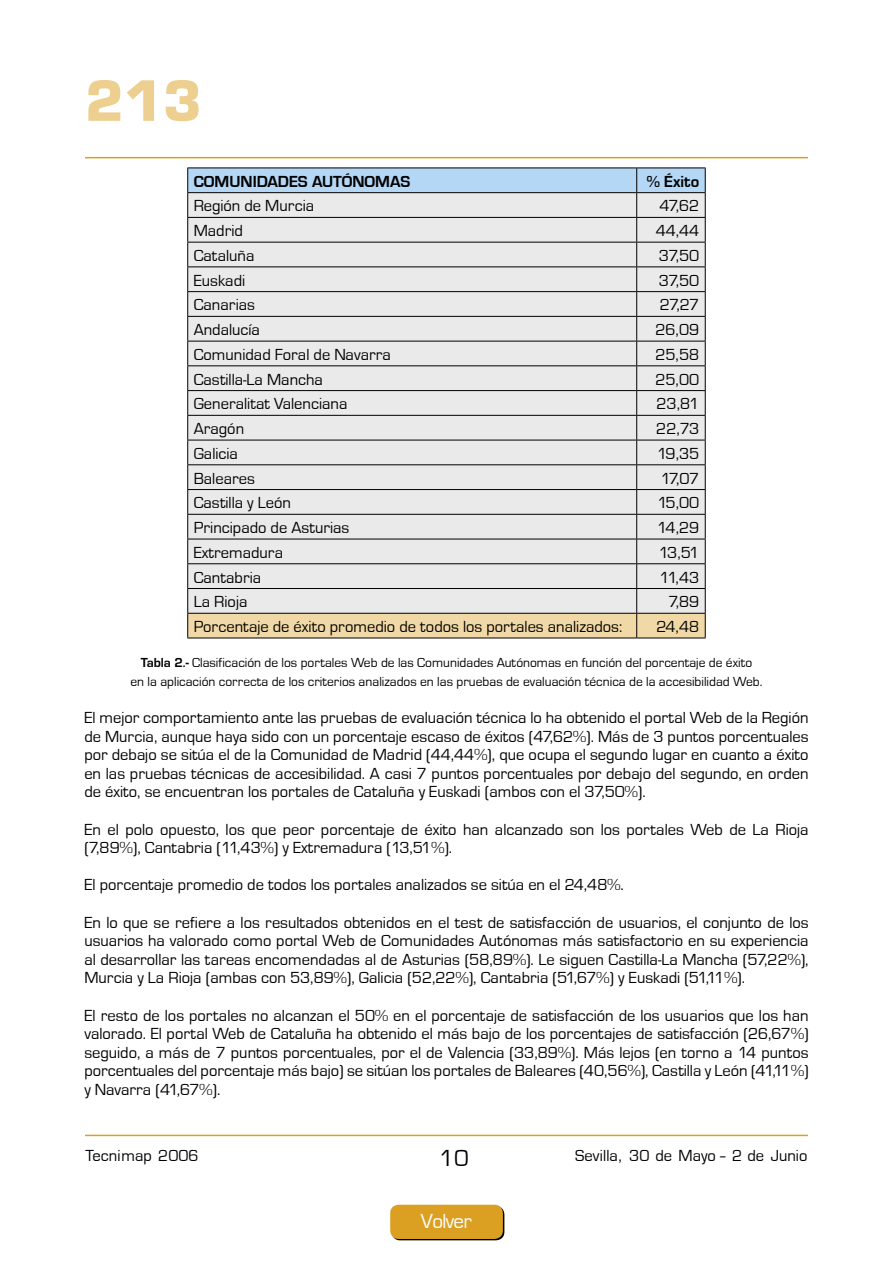
<style>
.page{position:relative;width:893px;height:1263px;background:#fff}
.page>*{position:absolute;margin:0;border:0;box-sizing:border-box;transform-origin:0 0}
.t1{font:700 54px "Eurostile";color:#edcf90}
.t2{font:24px "Eurostile";color:#000}
.t3{font:21px "Eurostile";letter-spacing:-.03em;color:#fff}
.t4{font:16.5px/18.6px "Eurostile T";color:#000;text-align:justify}
.t5{font:700 16.5px "Eurostile T";color:#000}
.t6{font:16.5px "Eurostile";color:#000}
.t7{font:13.5px/18.6px "Eurostile T";color:#000;text-align:center}
.s1{font-weight:700}
</style>
<div class="page">
<hr style="left:85px;top:1135px;width:723px;height:1px;background:#db9f22">
<div style="left:390px;top:1205px;width:114px;height:35px;background:#db9f22"></div>
<hr style="left:85px;top:157px;width:723px;height:1px;background:#db9f22">
<svg style="left:187px;top:168px;width:519px;height:470px;background:#dcdddc"></svg>
<hr style="left:187px;top:638px;width:450px;height:1px;background:#000">
<hr style="left:637px;top:638px;width:69px;height:1px;background:#000">
<h1 class="t1" style="left:85px;top:68px;width:118px">213</h1>
<p class="t5" style="left:194px;top:172px;width:218px">COMUNIDADES AUTÓNOMAS</p>
<p class="t5" style="left:647px;top:172px;width:54px">% Éxito</p>
<p class="t4" style="left:194px;top:197px;width:122px">Región de Murcia</p>
<p class="t4" style="left:659px;top:197px;width:41px">47,62</p>
<p class="t4" style="left:194px;top:222px;width:51px">Madrid</p>
<p class="t4" style="left:656px;top:222px;width:45px">44,44</p>
<p class="t4" style="left:194px;top:246px;width:62px">Cataluña</p>
<p class="t4" style="left:659px;top:246px;width:42px">37,50</p>
<p class="t4" style="left:194px;top:271px;width:53px">Euskadi</p>
<p class="t4" style="left:659px;top:271px;width:42px">37,50</p>
<p class="t4" style="left:194px;top:296px;width:63px">Canarias</p>
<p class="t4" style="left:660px;top:296px;width:41px">27,27</p>
<p class="t4" style="left:194px;top:321px;width:68px">Andalucía</p>
<p class="t4" style="left:655px;top:321px;width:45px">26,09</p>
<p class="t4" style="left:194px;top:345px;width:199px">Comunidad Foral de Navarra</p>
<p class="t4" style="left:655px;top:345px;width:45px">25,58</p>
<p class="t4" style="left:194px;top:370px;width:131px">Castilla-La Mancha</p>
<p class="t4" style="left:655px;top:370px;width:45px">25,00</p>
<p class="t4" style="left:194px;top:395px;width:155px">Generalitat Valenciana</p>
<p class="t4" style="left:656px;top:395px;width:44px">23,81</p>
<p class="t4" style="left:194px;top:420px;width:52px">Aragón</p>
<p class="t4" style="left:656px;top:420px;width:44px">22,73</p>
<p class="t4" style="left:194px;top:444px;width:46px">Galicia</p>
<p class="t4" style="left:657px;top:444px;width:44px">19,35</p>
<p class="t4" style="left:194px;top:469px;width:63px">Baleares</p>
<p class="t4" style="left:661px;top:469px;width:40px">17,07</p>
<p class="t4" style="left:194px;top:494px;width:99px">Castilla y León</p>
<p class="t4" style="left:657px;top:494px;width:43px">15,00</p>
<p class="t4" style="left:194px;top:519px;width:157px">Principado de Asturias</p>
<p class="t4" style="left:657px;top:519px;width:44px">14,29</p>
<p class="t4" style="left:194px;top:543px;width:91px">Extremadura</p>
<p class="t4" style="left:659px;top:543px;width:42px">13,51</p>
<p class="t4" style="left:194px;top:568px;width:69px">Cantabria</p>
<p class="t4" style="left:659px;top:568px;width:41px">11,43</p>
<p class="t4" style="left:194px;top:593px;width:55px">La Rioja</p>
<p class="t4" style="left:668px;top:593px;width:32px">7,89</p>
<p class="t4" style="left:194px;top:618px;width:430px">Porcentaje de éxito promedio de todos los portales analizados:</p>
<p class="t4" style="left:657px;top:618px;width:44px">24,48</p>
<p class="t7" style="left:131px;top:654px;width:633px"><span class="s1">Tabla 2.-</span> Clasificación de los portales Web de las Comunidades Autónomas en función del porcentaje de éxito<br>en la aplicación correcta de los criterios analizados en las pruebas de evaluación técnica de la accesibilidad Web.</p>
<p class="t4" style="left:84px;top:709px;width:726px">El mejor comportamiento ante las pruebas de evaluación técnica lo ha obtenido el portal Web de la Región de Murcia, aunque haya sido con un porcentaje escaso de éxitos (47,62%). Más de 3 puntos porcentuales por debajo se sitúa el de la Comunidad de Madrid (44,44%), que ocupa el segundo lugar en cuanto a éxito en las pruebas técnicas de accesibilidad. A casi 7 puntos porcentuales por debajo del segundo, en orden de éxito, se encuentran los portales de Cataluña y Euskadi (ambos con el 37,50%).</p>
<p class="t4" style="left:84px;top:820px;width:726px">En el polo opuesto, los que peor porcentaje de éxito han alcanzado son los portales Web de La Rioja (7,89%), Cantabria (11,43%) y Extremadura (13,51%).</p>
<p class="t4" style="left:84px;top:876px;width:541px">El porcentaje promedio de todos los portales analizados se sitúa en el 24,48%.</p>
<p class="t4" style="left:84px;top:913px;width:726px">En lo que se refiere a los resultados obtenidos en el test de satisfacción de usuarios, el conjunto de los usuarios ha valorado como portal Web de Comunidades Autónomas más satisfactorio en su experiencia al desarrollar las tareas encomendadas al de Asturias (58,89%). Le siguen Castilla-La Mancha (57,22%), Murcia y La Rioja (ambas con 53,89%), Galicia (52,22%), Cantabria (51,67%) y Euskadi (51,11%).</p>
<p class="t4" style="left:84px;top:1006px;width:726px">El resto de los portales no alcanzan el 50% en el porcentaje de satisfacción de los usuarios que los han valorado. El portal Web de Cataluña ha obtenido el más bajo de los porcentajes de satisfacción (26,67%) seguido, a más de 7 puntos porcentuales, por el de Valencia (33,89%). Más lejos (en torno a 14 puntos porcentuales del porcentaje más bajo) se sitúan los portales de Baleares (40,56%), Castilla y León (41,11%) y Navarra (41,67%).</p>
<p class="t6" style="left:85px;top:1146px;width:115px">Tecnimap 2006</p>
<h2 class="t2" style="left:439px;top:1145px;width:31px">10</h2>
<p class="t4" style="left:575px;top:1146px;width:234px">Sevilla, 30 de Mayo - 2 de Junio</p>
<p class="t3" style="left:421px;top:1210px;width:52px">Volver</p>
</div>
